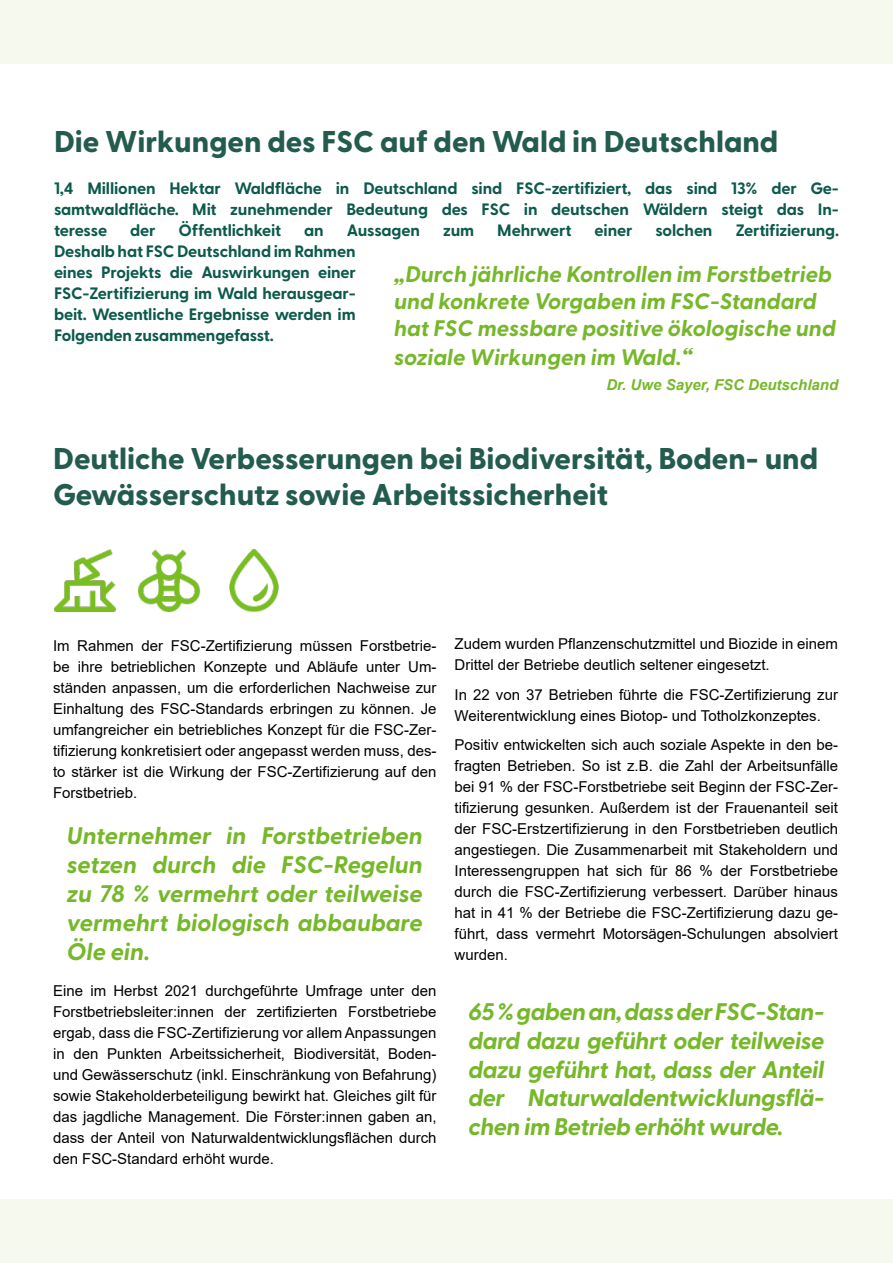
<style>
.page{position:relative;width:893px;height:1263px;background:#fff}
.page>*{position:absolute;margin:0;border:0;box-sizing:border-box;transform-origin:0 0}
.t1{font:800 30px/36px "Greycliff CF";color:#235c4e}
.t2{font:italic 700 24px/28.8px "Greycliff CF";letter-spacing:-.02em;color:#76b82a;text-align:justify}
.t3{font:italic 700 22.5px/27.6px "Greycliff CF";color:#76b82a}
.t4{font:700 16.5px/21px "Greycliff CF";letter-spacing:-.01em;color:#0d5a4d;text-align:justify}
.t5{font:15px/21px "Arial";color:#000;text-align:justify}
.t6{font:italic 700 15px "Arial";color:#76b82a}
.s1{font-size:24px}
</style>
<div class="page">
<div style="left:0;top:0;width:893px;height:63px;background:#f6f9ed"></div>
<div style="left:0;top:1200px;width:893px;height:63px;background:#f6f9ed"></div>
<img style="left:54px;top:550px;width:61px;height:61px">
<img style="left:139px;top:550px;width:61px;height:61px">
<img style="left:229px;top:550px;width:50px;height:61px">
<h1 class="t1" style="left:54px;top:122px;width:726px">Die Wirkungen des FSC auf den Wald in Deutschland</h1>
<p class="t4" style="left:54px;top:177px;width:786px">1,4 Millionen Hektar Waldfläche in Deutschland sind FSC-zertifiziert, das sind 13% der Ge&shy;samtwaldfläche. Mit zunehmender Bedeutung des FSC in deutschen Wäldern steigt das In&shy;teresse</p>
<p class="t4" style="left:130px;top:219px;width:27px">der</p>
<p class="t4" style="left:179px;top:219px;width:104px">Öffentlichkeit</p>
<p class="t4" style="left:304px;top:219px;width:21px">an</p>
<p class="t4" style="left:347px;top:219px;width:75px">Aussagen</p>
<p class="t4" style="left:443px;top:219px;width:33px">zum</p>
<p class="t4" style="left:497px;top:219px;width:76px">Mehrwert</p>
<p class="t4" style="left:595px;top:219px;width:39px">einer</p>
<p class="t4" style="left:655px;top:219px;width:59px">solchen</p>
<p class="t4" style="left:736px;top:219px;width:105px">Zertifizierung.</p>
<p class="t4" style="left:54px;top:240px;width:303px">Deshalb hat FSC Deutschland im Rahmen eines Projekts die Auswirkungen einer FSC-Zertifizierung im Wald herausgear&shy;beit. Wesentliche Ergebnisse werden im Folgenden zusammengefasst.</p>
<h3 class="t3" style="left:394px;top:259px;width:443px"><span class="s1">„</span>Durch jährliche Kontrollen im Forstbetrieb und konkrete Vorgaben im FSC-Standard hat FSC messbare positive ökologische und soziale Wirkungen im Wald.<span class="s1">“</span></h3>
<p class="t6" style="left:606px;top:375px;width:233px">Dr. Uwe Sayer, FSC Deutschland</p>
<h1 class="t1" style="left:53px;top:439px;width:767px">Deutliche Verbesserungen bei Biodiversität, Boden- und<br>Gewässerschutz sowie Arbeitssicherheit</h1>
<p class="t5" style="left:53px;top:635px;width:385px">Im Rahmen der FSC-Zertifizierung müssen Forstbetrie&shy;be ihre betrieblichen Konzepte und Abläufe unter Um&shy;ständen anpassen, um die erforderlichen Nachweise zur Einhaltung des FSC-Standards erbringen zu können. Je umfangreicher ein betriebliches Konzept für die FSC-Zer&shy;tifizierung konkretisiert oder angepasst werden muss, des&shy;to stärker ist die Wirkung der FSC-Zertifizierung auf den Forstbetrieb.</p>
<h2 class="t2" style="left:67px;top:820px;width:357px">Unternehmer in Forstbetrieben setzen durch die FSC-Regelun zu 78 % vermehrt oder teilweise vermehrt biologisch abbaubare Öle ein.</h2>
<p class="t5" style="left:53px;top:980px;width:385px">Eine im Herbst 2021 durchgeführte Umfrage unter den Forstbetriebsleiter:innen der zertifizierten Forstbetriebe ergab, dass die FSC-Zertifizierung vor allem Anpassungen in den Punkten Arbeitssicherheit, Biodiversität, Boden&shy;und Gewässerschutz (inkl. Einschränkung von Befahrung) sowie Stakeholderbeteiligung bewirkt hat. Gleiches gilt für das jagdliche Management. Die Förster:innen gaben an, dass der Anteil von Naturwaldentwicklungsflächen durch den FSC-Standard erhöht wurde.</p>
<p class="t5" style="left:455px;top:633px;width:385px">Zudem wurden Pflanzenschutzmittel und Biozide in einem<br>Drittel der Betriebe deutlich seltener eingesetzt.</p>
<p class="t5" style="left:455px;top:684px;width:385px">In 22 von 37 Betrieben führte die FSC-Zertifizierung zur<br>Weiterentwicklung eines Biotop- und Totholzkonzeptes.</p>
<p class="t5" style="left:455px;top:734px;width:385px">Positiv entwickelten sich auch soziale Aspekte in den be&shy;fragten Betrieben. So ist z.B. die Zahl der Arbeitsunfälle bei 91 % der FSC-Forstbetriebe seit Beginn der FSC-Zer&shy;tifizierung gesunken. Außerdem ist der Frauenanteil seit der FSC-Erstzertifizierung in den Forstbetrieben deutlich angestiegen. Die Zusammenarbeit mit Stakeholdern und Interessengruppen hat sich für 86 % der Forstbetriebe durch die FSC-Zertifizierung verbessert. Darüber hinaus hat in 41 % der Betriebe die FSC-Zertifizierung dazu ge&shy;führt, dass vermehrt Motorsägen-Schulungen absolviert wurden.</p>
<h2 class="t2" style="left:468px;top:996px;width:357px">65 % gaben an, dass der FSC-Stan&shy;dard dazu geführt oder teilweise dazu geführt hat, dass der Anteil der Naturwaldentwicklungsflä&shy;chen im Betrieb erhöht wurde.</h2>
</div>
